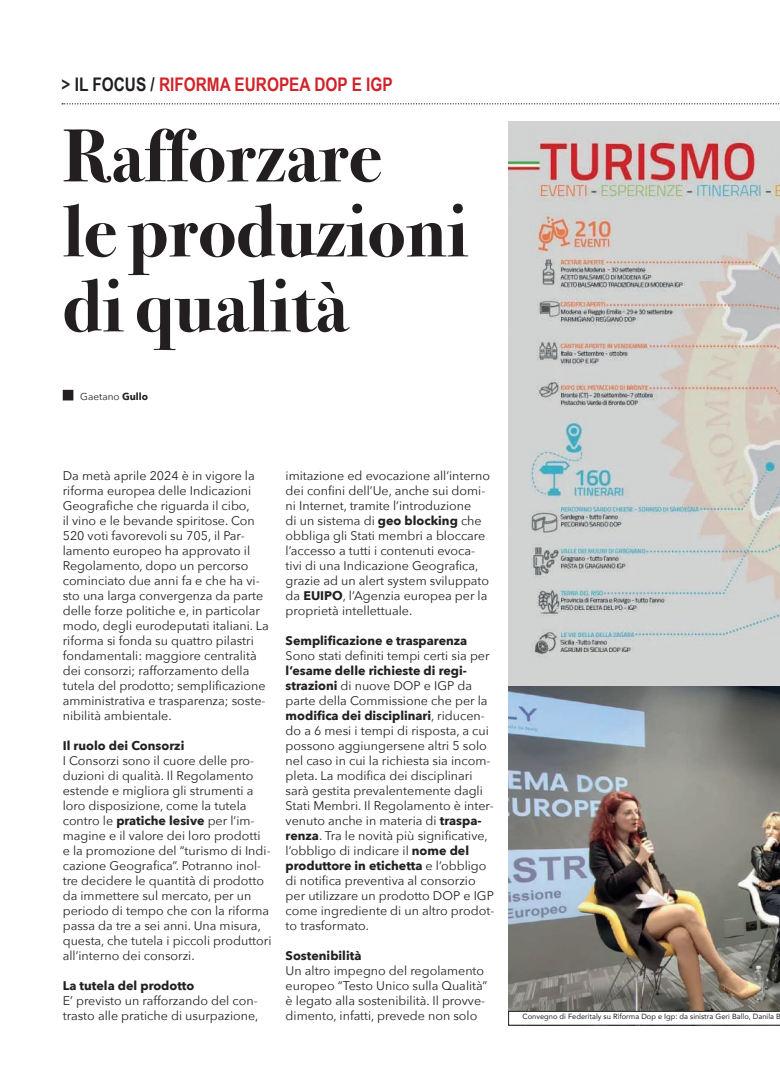
<style>
.page{position:relative;width:780px;height:1088px;background:#fff}
.page>*{position:absolute;margin:0;border:0;box-sizing:border-box;transform-origin:0 0}
.t1{font:700 75px/75px "Bodoni Svty Two OSITCTT";color:#231f20}
.t2{font:700 18.75px "Arial Narrow";color:#d1232a}
.t3{font:12.5px/15px "Avenir Next";color:#231f20}
.t4{font:700 12.5px "Avenir Next";color:#231f20}
.t5{font:10px "Avenir Next";color:#231f20}
.t6{font:7.5px "Avenir";color:#231f20}
.s1{color:#231f20}
.s2{font-weight:700}
</style>
<div class="page">
<svg style="left:61px;top:103px;width:719px;height:2px"></svg>
<div style="left:63px;top:390px;width:10px;height:10px;background:#231f20"></div>
<img style="left:508px;top:121px;width:272px;height:890px">
<svg style="left:508px;top:1011px;width:272px;height:14px"></svg>
<h2 class="t2" style="left:61px;top:70px;width:333px"><span class="s1">&gt; IL FOCUS /</span> RIFORMA EUROPEA DOP E IGP</h2>
<h1 class="t1" style="left:63px;top:119px;width:407px">Rafforzare<br>le produzioni di qualità</h1>
<p class="t5" style="left:80px;top:388px;width:69px">Gaetano <span class="s2">Gullo</span></p>
<p class="t3" style="left:63px;top:468px;width:208px">Da metà aprile 2024 è in vigore la riforma europea delle Indicazioni Geografiche che riguarda il cibo,<br>il vino e le bevande spiritose. Con 520 voti favorevoli su 705, il Par&shy;lamento europeo ha approvato il Regolamento, dopo un percorso cominciato due anni fa e che ha vi&shy;sto una larga convergenza da parte delle forze politiche e, in particolar modo, degli eurodeputati italiani. La riforma si fonda su quattro pilastri fondamentali: maggiore centralità dei consorzi; rafforzamento della tutela del prodotto; semplificazione amministrativa e trasparenza; soste&shy;nibilità ambientale.</p>
<p class="t4" style="left:63px;top:735px;width:123px">Il ruolo dei Consorzi</p>
<p class="t3" style="left:63px;top:753px;width:210px">I Consorzi sono il cuore delle pro&shy;duzioni di qualità. Il Regolamento estende e migliora gli strumenti a loro disposizione, come la tutela contro le <span class="s2">pratiche lesive</span> per l’im&shy;magine e il valore dei loro prodotti<br>e la promozione del “turismo di Indi&shy;cazione Geografica”. Potranno inol&shy;tre decidere le quantità di prodotto da immettere sul mercato, per un periodo di tempo che con la riforma passa da tre a sei anni. Una misura, questa, che tutela i piccoli produttori all’interno dei consorzi.</p>
<p class="t4" style="left:63px;top:975px;width:133px">La tutela del prodotto</p>
<p class="t3" style="left:63px;top:993px;width:197px">E’ previsto un rafforzando del con&shy;trasto alle pratiche di usurpazione,</p>
<p class="t3" style="left:285px;top:468px;width:206px">imitazione ed evocazione all’interno dei confini dell’Ue, anche sui domi&shy;ni Internet, tramite l’introduzione<br>di un sistema di <span class="s2">geo blocking</span> che obbliga gli Stati membri a bloccare l’accesso a tutti i contenuti evoca&shy;tivi di una Indicazione Geografica, grazie ad un alert system sviluppato da <span class="s2">EUIPO</span>, l’Agenzia europea per la proprietà intellettuale.</p>
<p class="t4" style="left:285px;top:630px;width:183px">Semplificazione e trasparenza</p>
<p class="t3" style="left:285px;top:648px;width:205px">Sono stati definiti tempi certi sia per</p>
<p class="t3" style="left:285px;top:663px;width:210px"><span class="s2">l’esame delle richieste di regi&shy;strazioni</span> di nuove DOP e IGP da parte della Commissione che per la <span class="s2">modifica dei disciplinari</span>, riducen&shy;do a 6 mesi i tempi di risposta, a cui possono aggiungersene altri 5 solo nel caso in cui la richiesta sia incom&shy;pleta. La modifica dei disciplinari sarà gestita prevalentemente dagli Stati Membri. Il Regolamento è inter&shy;venuto anche in materia di <span class="s2">traspa&shy;renza</span>. Tra le novità più significative, l’obbligo di indicare il <span class="s2">nome del produttore in etichetta</span> e l’obbligo di notifica preventiva al consorzio per utilizzare un prodotto DOP e IGP come ingrediente di un altro prodot&shy;to trasformato.</p>
<p class="t4" style="left:285px;top:945px;width:77px">Sostenibilità</p>
<p class="t3" style="left:285px;top:963px;width:203px">Un altro impegno del regolamento europeo “Testo Unico sulla Qualità” è legato alla sostenibilità. Il provve&shy;dimento, infatti, prevede non solo</p>
<p class="t6" style="left:522px;top:1010px;width:260px">Convegno di Federitaly su Riforma Dop e Igp: da sinistra Geri Ballo, Danila B</p>
</div>
